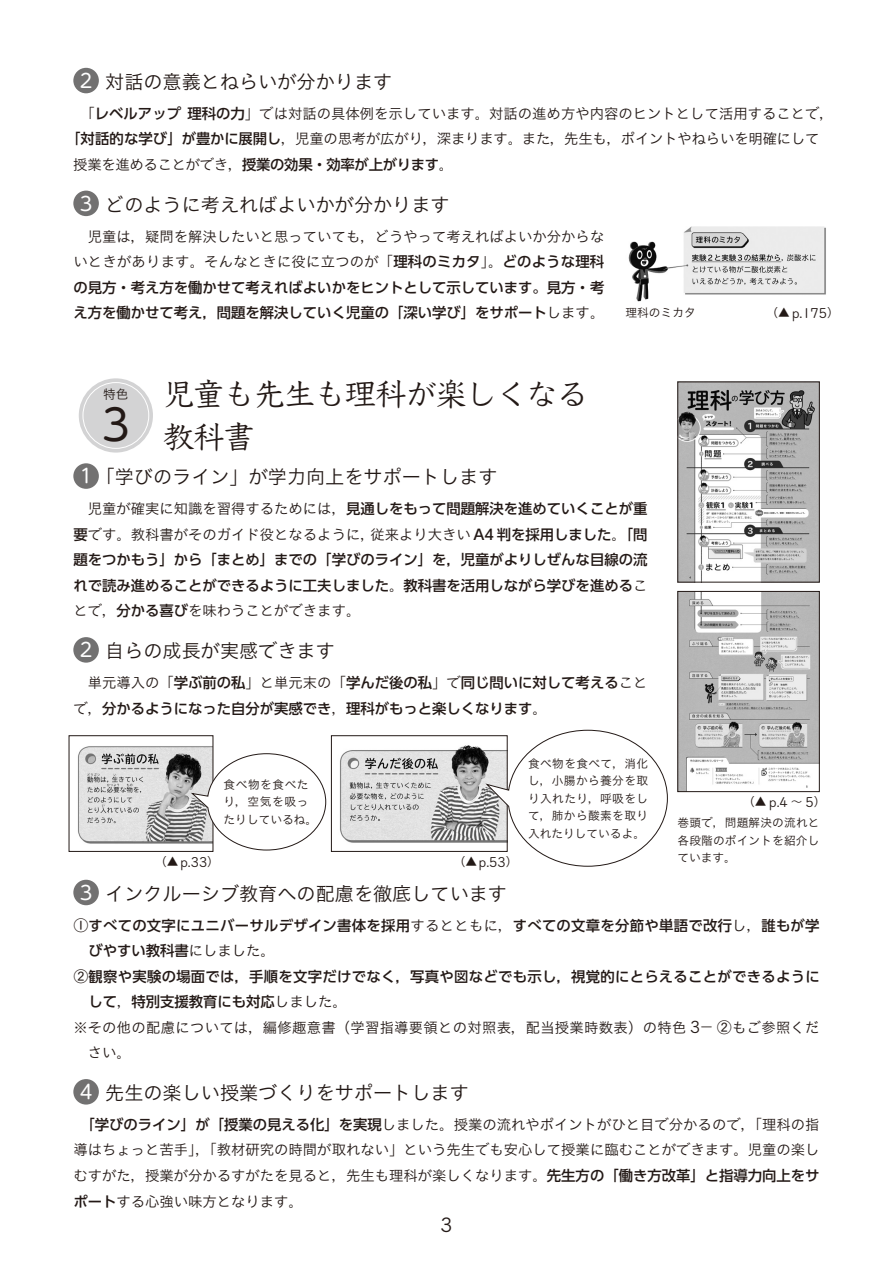
<style>
.page{position:relative;width:893px;height:1263px;background:#fff}
.page>*{position:absolute;margin:0;border:0;box-sizing:border-box;transform-origin:0 0}
.t1{font:42.45px "UD Shin M Go Pro";color:#231916}
.t2{font:500 31.95px/42.5px "Yu T Kyo New H";letter-spacing:-.05em;color:#231916}
.t3{font:19.2px "Kyo KG Kn Std W3";color:#231916}
.t4{font:18.75px "Yu T Kyo Oubun Std Medium Alt";color:#231916}
.t5{font:14.4px/25.5px "Kyo KG Kn Std W3";color:#231916}
.t6{font:500 14.4px/25.5px "UD Shin Go Pro";color:#231916}
.t7{font:500 14.4px "UD Shin Go Pro";letter-spacing:.02em;color:#231916}
.t8{font:14.4px "Hiragino UD Sans Std W3";letter-spacing:.02em;color:#231916}
.t9{font:500 14.4px "UD Shin Go Pro";letter-spacing:-.02em;color:#231916}
.t10{font:12.9px "Yu T Kyo Oubun Std Medium Alt";color:#231916}
.t11{font:12.75px "Hiragino UD Sans Std W3";color:#231916}
.t12{font:11.7px/17.5px "Kyo KG Kn Std W3";color:#231916}
.t13{font:11.7px/20.7px "Hiragino UD Sans Std W3";letter-spacing:.015em;color:#231916}
.s1{font-family:"UD Shin M Go Pro";color:#fff}
.s2{font-family:"Hiragino UD Sans Std W3"}
.s3{font-family:"UD Shin Go Pro";font-weight:500}
.s4{font-family:"Yu TUD Kyo";font-weight:500}
.s5{font-family:"Hiragino UD Sans Std W3";font-weight:400}
.s6{font-family:"Kyo KG Kn Std W3";font-weight:400}
.s7{font-family:"Yu TUD Kyo"}
.s8{font-family:"Hiragino UD Sans Std W3";font-size:11.7px}
.s9{font-family:"Kyo KG Kn Std W3"}
.s10{font-family:"Yu T Kyo Oubun Std Medium Alt";font-size:12.9px}
.s11{font-family:"Yu TUD Kyo";font-size:15px}
.s12{font-family:"Yu T Kyo Oubun Std Medium Alt";font-size:15.75px}
.s13{font-family:"Yu TUD Kyo";font-weight:500;font-size:15px}
</style>
<div class="page">
<div style="left:73px;top:68px;width:26px;height:25px;background:#727171;border-radius:50%"></div>
<div style="left:73px;top:880px;width:26px;height:25px;background:#727171;border-radius:50%"></div>
<div style="left:73px;top:1079px;width:26px;height:25px;background:#727171;border-radius:50%"></div>
<img style="left:679px;top:593px;width:139px;height:197px">
<div style="left:677px;top:591px;width:143px;height:201px;border:1px solid #231916"></div>
<img style="left:679px;top:384px;width:139px;height:196px">
<div style="left:677px;top:382px;width:143px;height:200px;border:1px solid #231916"></div>
<div style="left:79px;top:378px;width:74px;height:75px;background:#d3d3d4;border-radius:50%"></div>
<div style="left:83px;top:382px;width:66px;height:67px;border:1px solid #fff;border-radius:50%"></div>
<div style="left:73px;top:463px;width:26px;height:26px;background:#727171;border-radius:50%"></div>
<div style="left:73px;top:637px;width:26px;height:26px;background:#727171;border-radius:50%"></div>
<img style="left:78px;top:746px;width:133px;height:98px">
<div style="left:69px;top:735px;width:144px;height:116px;border:1px solid #231916"></div>
<img style="left:340px;top:745px;width:146px;height:98px">
<div style="left:331px;top:735px;width:176px;height:116px;border:1px solid #231916"></div>
<div style="left:73px;top:191px;width:26px;height:25px;background:#727171;border-radius:50%"></div>
<img style="left:628px;top:226px;width:198px;height:76px">
<svg style="left:191px;top:753px;width:135px;height:97px"></svg>
<svg style="left:486px;top:730px;width:182px;height:137px"></svg>
<h3 class="t3" style="left:80px;top:72px;width:314px"><span class="s1">2</span> <span class="s2">対話</span>の<span class="s2">意義</span>とねらいが<span class="s2">分</span>かります</h3>
<p class="t5" style="left:66px;top:100px;width:769px;text-indent:7px"><span class="s2">　「</span><span class="s3">レベルアップ 理科の力</span><span class="s2">」</span>では<span class="s2">対話</span>の<span class="s2">具体例</span>を<span class="s2">示</span>しています<span class="s4">。</span><span class="s2">対話</span>の<span class="s2">進</span>め<span class="s2">方</span>や<span class="s2">内容</span>のヒントとして<span class="s2">活用</span>することで<span class="s4">，</span><span class="s3">「対話的な学び」が豊かに展開し</span><span class="s4">，</span><span class="s2">児童</span>の<span class="s2">思考</span>が<span class="s2">広</span>がり<span class="s4">，</span><span class="s2">深</span>まります<span class="s4">。</span>また<span class="s4">，</span><span class="s2">先生</span>も<span class="s4">，</span>ポイントやねらいを<span class="s2">明確</span>にして</p>
<p class="t9" style="left:73px;top:153px;width:381px"><span class="s5">授業</span><span class="s6">を</span><span class="s5">進</span><span class="s6">めることができ</span><span class="s7">，</span>授業の効果・効率が上がります<span class="s7">。</span></p>
<h3 class="t3" style="left:80px;top:195px;width:371px"><span class="s1">3</span> どのように<span class="s2">考</span>えればよいかが<span class="s2">分</span>かります</h3>
<p class="t5" style="left:73px;top:223px;width:532px"><span class="s2">　児童</span>は<span class="s4">，</span><span class="s2">疑問</span>を<span class="s2">解決</span>したいと<span class="s2">思</span>っていても<span class="s4">，</span>どうやって<span class="s2">考</span>えればよいか<span class="s2">分</span>からないときがあります<span class="s4">。</span>そんなときに<span class="s2">役</span>に<span class="s2">立</span>つのが<span class="s2">「</span><span class="s3">理科のミカタ</span><span class="s2">」</span><span class="s4">。</span><span class="s3">どのような理科</span></p>
<p class="t6" style="left:73px;top:274px;width:532px">の見方・考え方を働かせて考えればよいかをヒントとして示しています。見方・考え方を働かせて考え，問題を解決していく児童の「深い学び」をサポート<span class="s6">します</span><span class="s7">。</span></p>
<p class="t12" style="left:626px;top:304px;width:72px"><span class="s2">理科</span>のミカタ</p>
<p class="t10" style="left:766px;top:306px;width:74px"><span class="s8">（▲</span> p.175<span class="s8">）</span></p>
<p class="t11" style="left:103px;top:385px;width:27px">特色</p>
<h1 class="t1" style="left:102px;top:391px;width:30px">3</h1>
<h2 class="t2" style="left:163px;top:374px;width:427px">児童も先生も理科が楽しくなる教科書</h2>
<h3 class="t3" style="left:80px;top:467px;width:419px"><span class="s1">1</span> <span class="s2">「学</span>びのライン<span class="s2">」</span>が<span class="s2">学力向上</span>をサポートします</h3>
<p class="t6" style="left:73px;top:496px;width:576px"><span class="s5">　児童</span><span class="s6">が</span><span class="s5">確実</span><span class="s6">に</span><span class="s5">知識</span><span class="s6">を</span><span class="s5">習得</span><span class="s6">するためには</span><span class="s7">，</span>見通しをもって問題解決を進めていくことが重</p>
<p class="t5" style="left:73px;top:521px;width:575px"><span class="s3">要</span>です<span class="s4">。</span><span class="s2">教科書</span>がそのガイド<span class="s2">役</span>となるように<span class="s4">，</span><span class="s2">従来</span>より<span class="s2">大</span>きい <span class="s3">A4 判を採用しました</span><span class="s4">。</span><span class="s3">「問</span></p>
<p class="t6" style="left:73px;top:547px;width:576px">題をつかもう」から「まとめ」までの「学びのライン」を，児童がよりしぜんな目線の流れで読み進めることができるように工夫しました<span class="s7">。</span>教科書を活用しながら学びを進める<span class="s6">こ</span></p>
<p class="t5" style="left:73px;top:598px;width:289px">とで<span class="s4">，</span><span class="s3">分かる喜び</span>を<span class="s2">味</span>わうことができます<span class="s4">。</span></p>
<h3 class="t3" style="left:80px;top:641px;width:257px"><span class="s1">2</span> <span class="s2">自</span>らの<span class="s2">成長</span>が<span class="s2">実感</span>できます</h3>
<p class="t6" style="left:73px;top:669px;width:576px"><span class="s5">　単元導入</span><span class="s6">の</span><span class="s5">「</span>学ぶ前の私<span class="s5">」</span><span class="s6">と</span><span class="s5">単元末</span><span class="s6">の</span><span class="s5">「</span>学んだ後の私<span class="s5">」</span><span class="s6">で</span>同じ問いに対して考える<span class="s6">ことで</span><span class="s7">，</span>分かるようになった自分が実感でき<span class="s7">，</span>理科がもっと楽しくなります<span class="s7">。</span></p>
<p class="t12" style="left:224px;top:776px;width:95px"><span class="s2">食</span>べ<span class="s2">物</span>を<span class="s2">食</span>べたり<span class="s4">，</span><span class="s2">空気</span>を<span class="s2">吸</span>ったりしているね<span class="s4">。</span></p>
<p class="t10" style="left:155px;top:855px;width:65px"><span class="s8">（▲</span>p.33<span class="s8">）</span></p>
<p class="t10" style="left:454px;top:855px;width:65px"><span class="s8">（▲</span>p.53<span class="s8">）</span></p>
<p class="t13" style="left:528px;top:754px;width:122px;line-height:17.5px">食<span class="s9">べ</span>物<span class="s9">を</span>食<span class="s9">べて</span><span class="s4">，</span>消化<span class="s9">し</span><span class="s4">，</span>小腸<span class="s9">から</span>養分<span class="s9">を</span>取</p>
<p class="t12" style="left:528px;top:789px;width:122px;text-align:justify">り<span class="s2">入</span>れたり<span class="s4">，</span><span class="s2">呼吸</span>をして<span class="s4">，</span><span class="s2">肺</span>から<span class="s2">酸素</span>を<span class="s2">取</span>り<span class="s2">入</span>れたりしているよ<span class="s4">。</span></p>
<p class="t13" style="left:677px;top:791px;width:149px;text-indent:65px">（▲ <span class="s10">p.4</span> ～ <span class="s10">5</span>）巻頭<span class="s9">で</span><span class="s4">，</span>問題解決<span class="s9">の</span>流<span class="s9">れと</span></p>
<p class="t12" style="left:677px;top:831px;width:143px"><span class="s2">各段階</span>のポイントを<span class="s2">紹介</span>しています<span class="s4">。</span></p>
<h3 class="t3" style="left:80px;top:884px;width:429px"><span class="s1">3</span> インクルーシブ<span class="s2">教育</span>への<span class="s2">配慮</span>を<span class="s2">徹底</span>しています</h3>
<p class="t7" style="left:73px;top:913px;width:748px"><span class="s11">①</span>すべての文字にユニバーサルデザイン書体を採用<span class="s6">するとともに</span><span class="s7">，</span>すべての文章を分節や単語で改行<span class="s6">し</span><span class="s7">，</span>誰もが学</p>
<p class="t6" style="left:88px;top:937px;width:188px">びやすい教科書<span class="s6">にしました</span><span class="s7">。</span></p>
<p class="t7" style="left:73px;top:964px;width:748px"><span class="s11">②</span>観察や実験の場面では，手順を文字だけでなく，写真や図などでも示し，視覚的にとらえることができるように</p>
<p class="t6" style="left:88px;top:988px;width:260px">して<span class="s7">，</span>特別支援教育にも対応<span class="s6">しました</span><span class="s7">。</span></p>
<p class="t8" style="left:73px;top:1016px;width:748px">※<span class="s9">その</span>他<span class="s9">の</span>配慮<span class="s9">については</span><span class="s4">，</span>編修趣意書（学習指導要領<span class="s9">との</span>対照表<span class="s4">，</span>配当授業時数表）<span class="s9">の</span>特色 <span class="s12">3</span> <span class="s13">②</span><span class="s9">もご</span>参照<span class="s9">くだ</span></p>
<p class="t5" style="left:88px;top:1040px;width:45px">さい<span class="s4">。</span></p>
<h3 class="t3" style="left:80px;top:1083px;width:390px"><span class="s1">4</span> <span class="s2">先生</span>の<span class="s2">楽</span>しい<span class="s2">授業</span>づくりをサポートします</h3>
<p class="t6" style="left:81px;top:1111px;width:741px">「学びのライン」が「授業の見える化」を実現<span class="s6">しました</span><span class="s7">。</span><span class="s5">授業</span><span class="s6">の</span><span class="s5">流</span><span class="s6">れやポイントがひと</span><span class="s5">目</span><span class="s6">で</span><span class="s5">分</span><span class="s6">かるので</span><span class="s7">，</span><span class="s5">「理科</span><span class="s6">の</span><span class="s5">指</span></p>
<p class="t5" style="left:73px;top:1137px;width:748px;text-align:justify"><span class="s2">導</span>はちょっと<span class="s2">苦手」</span><span class="s4">，</span><span class="s2">「教材研究</span>の<span class="s2">時間</span>が<span class="s2">取</span>れない<span class="s2">」</span>という<span class="s2">先生</span>でも<span class="s2">安心</span>して<span class="s2">授業</span>に<span class="s2">臨</span>むことができます<span class="s4">。</span><span class="s2">児童</span>の<span class="s2">楽</span>しむすがた<span class="s4">，</span><span class="s2">授業</span>が<span class="s2">分</span>かるすがたを<span class="s2">見</span>ると<span class="s4">，</span><span class="s2">先生</span>も<span class="s2">理科</span>が<span class="s2">楽</span>しくなります<span class="s4">。</span><span class="s3">先生方の「働き方改革」と指導力向上をサポート</span>する<span class="s2">心強</span>い<span class="s2">味方</span>となります<span class="s4">。</span></p>
<h3 class="t4" style="left:440px;top:1216px;width:14px">3</h3>
</div>
